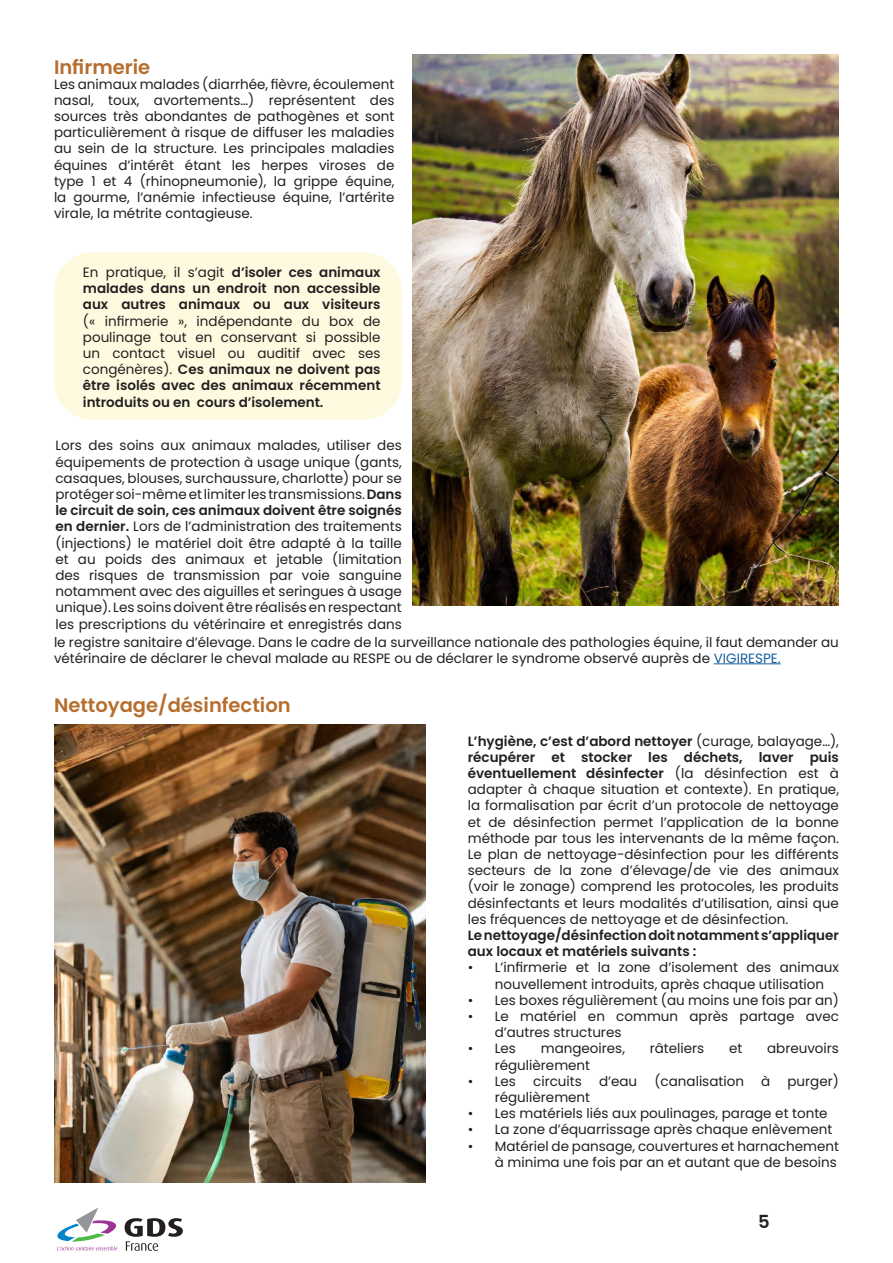
<style>
.page{position:relative;width:893px;height:1263px;background:#fff}
.page>*{position:absolute;margin:0;border:0;box-sizing:border-box;transform-origin:0 0}
.t1{font:600 19.5px "Poppins";color:#b66e2e}
.t2{font:600 18px "Poppins";color:#231f20}
.t3{font:13.5px/16.2px "Poppins";color:#231f20;text-align:justify}
.t4{font:600 13.5px/16.2px "Poppins";color:#231f20}
.s1{font-weight:400}
.s2{font-weight:600}
.s3{color:#175d9e}
</style>
<div class="page">
<svg style="left:57px;top:1209px;width:61px;height:41px"></svg>
<svg style="left:125px;top:1218px;width:58px;height:33px"></svg>
<img style="left:412px;top:54px;width:427px;height:552px">
<hr style="left:714px;top:663px;width:67px;height:1px;background:#175d9e">
<img style="left:54px;top:725px;width:371px;height:457px">
<div style="left:54px;top:252px;width:348px;height:168px;background:#fefae0;border-radius:38px"></div>
<h1 class="t1" style="left:54px;top:56px;width:98px">Infirmerie</h1>
<p class="t3" style="left:54px;top:76px;width:342px">Les animaux malades (diarrhée, fièvre, écoulement nasal, toux, avortements…) représentent des sources très abondantes de pathogènes et sont particulièrement à risque de diffuser les maladies au sein de la structure. Les principales maladies équines d’intérêt étant les herpes viroses de type 1 et 4 (rhinopneumonie), la grippe équine, la gourme, l’anémie infectieuse équine, l’artérite virale, la métrite contagieuse.</p>
<p class="t4" style="left:83px;top:264px;width:299px;text-align:justify"><span class="s1">En pratique, il s’agit</span> d’isoler ces animaux malades dans un endroit non accessible aux autres animaux ou aux visiteurs</p>
<p class="t3" style="left:83px;top:313px;width:299px">(« infirmerie », indépendante du box de poulinage tout en conservant si possible un contact visuel ou auditif avec ses congénères). <span class="s2">Ces animaux ne doivent pas être isolés avec des animaux récemment introduits ou en cours d’isolement.</span></p>
<p class="t3" style="left:55px;top:438px;width:348px">Lors des soins aux animaux malades, utiliser des équipements de protection à usage unique (gants, casaques, blouses, surchaussure, charlotte) pour se protéger soi-même et limiter les transmissions. <span class="s2">Dans le circuit de soin, ces animaux doivent être soignés en dernier.</span> Lors de l’administration des traitements (injections) le matériel doit être adapté à la taille et au poids des animaux et jetable (limitation des risques de transmission par voie sanguine notamment avec des aiguilles et seringues à usage unique). Les soins doivent être réalisés en respectant les prescriptions du vétérinaire et enregistrés dans</p>
<p class="t3" style="left:54px;top:634px;width:786px">le registre sanitaire d’élevage. Dans le cadre de la surveillance nationale des pathologies équine, il faut demander au vétérinaire de déclarer le cheval malade au RESPE ou de déclarer le syndrome observé auprès de <span class="s3">VIGIRESPE.</span></p>
<h1 class="t1" style="left:54px;top:694px;width:238px">Nettoyage/désinfection</h1>
<p class="t3" style="left:468px;top:733px;width:373px"><span class="s2">L’hygiène, c’est d’abord nettoyer</span> (curage, balayage…), <span class="s2">récupérer et stocker les déchets, laver puis éventuellement désinfecter</span> (la désinfection est à adapter à chaque situation et contexte). En pratique, la formalisation par écrit d’un protocole de nettoyage et de désinfection permet l’application de la bonne méthode par tous les intervenants de la même façon.<br>Le plan de nettoyage-désinfection pour les différents secteurs de la zone d’élevage/de vie des animaux (voir le zonage) comprend les protocoles, les produits désinfectants et leurs modalités d’utilisation, ainsi que les fréquences de nettoyage et de désinfection.</p>
<p class="t4" style="left:468px;top:927px;width:373px">Le nettoyage/désinfection doit notamment s’appliquer aux locaux et matériels suivants :</p>
<p class="t3" style="left:495px;top:960px;width:346px;text-indent:-27px">• L’infirmerie et la zone d’isolement des animaux nouvellement introduits, après chaque utilisation</p>
<p class="t3" style="left:468px;top:992px;width:373px">• Les boxes régulièrement (au moins une fois par an)</p>
<p class="t3" style="left:495px;top:1008px;width:346px;text-indent:-27px">• Le matériel en commun après partage avec d’autres structures</p>
<p class="t3" style="left:468px;top:1041px;width:50px">• Les</p>
<p class="t3" style="left:541px;top:1041px;width:86px">mangeoires,</p>
<p class="t3" style="left:650px;top:1041px;width:56px">râteliers</p>
<p class="t3" style="left:729px;top:1041px;width:15px">et</p>
<p class="t3" style="left:767px;top:1041px;width:73px">abreuvoirs</p>
<p class="t3" style="left:495px;top:1057px;width:97px">régulièrement</p>
<p class="t3" style="left:468px;top:1073px;width:50px">• Les</p>
<p class="t3" style="left:533px;top:1073px;width:50px">circuits</p>
<p class="t3" style="left:599px;top:1073px;width:40px">d’eau</p>
<p class="t3" style="left:654px;top:1073px;width:91px">(canalisation</p>
<p class="t3" style="left:761px;top:1073px;width:11px">à</p>
<p class="t3" style="left:787px;top:1073px;width:53px">purger)</p>
<p class="t3" style="left:495px;top:1089px;width:97px">régulièrement</p>
<p class="t3" style="left:468px;top:1105px;width:361px">• Les matériels liés aux poulinages, parage et tonte</p>
<p class="t3" style="left:468px;top:1122px;width:366px">• La zone d’équarrissage après chaque enlèvement</p>
<p class="t3" style="left:468px;top:1138px;width:373px;text-align:right">• Matériel de pansage, couvertures et harnachement à minima une fois par an et autant que de besoins</p>
<h2 class="t2" style="left:758px;top:1214px;width:13px">5</h2>
</div>
